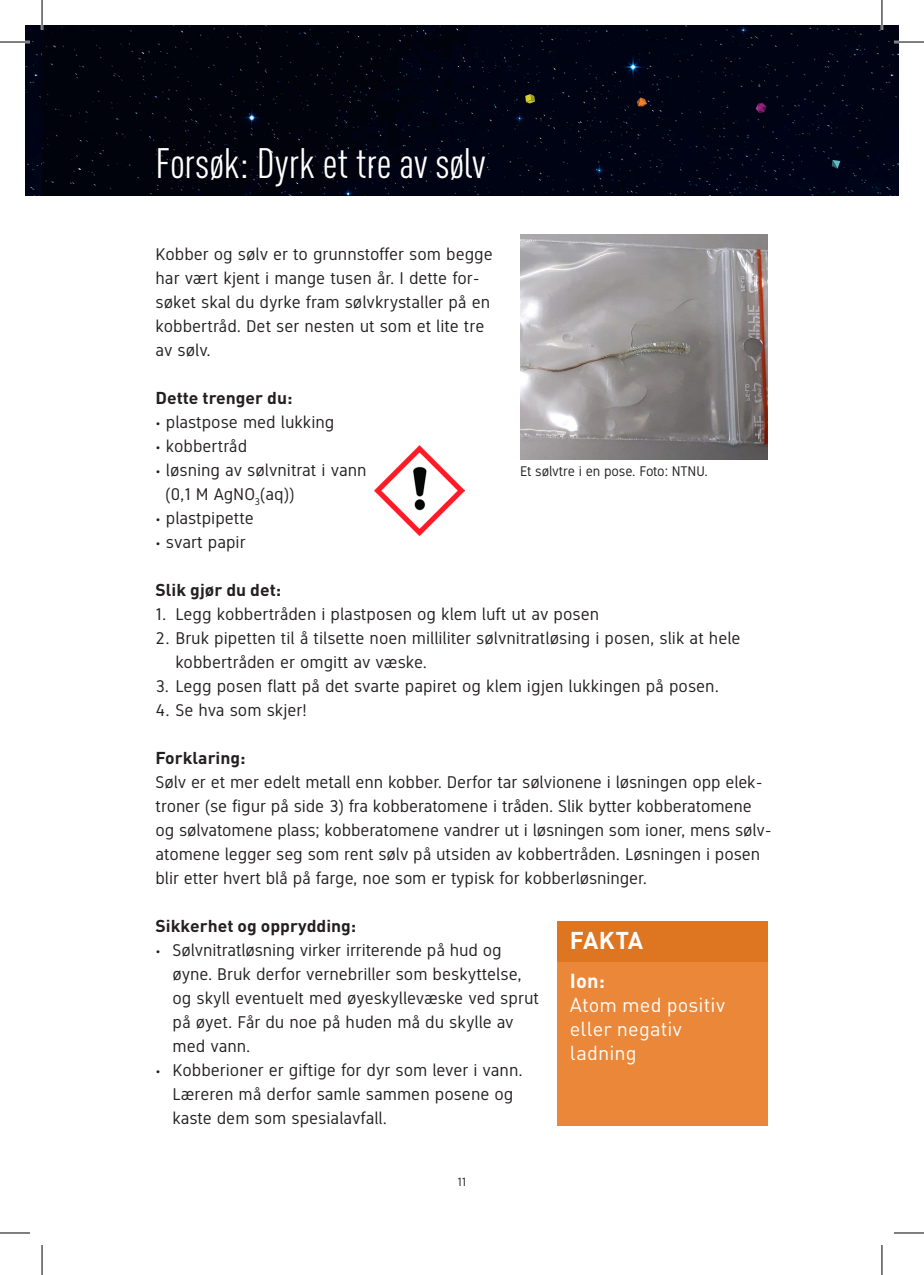
<style>
.page{position:relative;width:924px;height:1275px;background:#fff}
.page>*{position:absolute;margin:0;border:0;box-sizing:border-box;transform-origin:0 0}
.t1{font:42px "DIN Cond";color:#fff}
.t2{font:700 24px "DIN";letter-spacing:-.015em;color:#fff}
.t3{font:20px/24px "DIN";letter-spacing:.005em;color:#fff}
.t4{font:700 20px "DIN";color:#fff}
.t5{font:17px/24px "NTNU DIN Regular";color:#231f20}
.t6{font:700 17px "DIN";color:#231f20}
.t7{font:14px "NTNU DIN Regular";letter-spacing:-.01em;color:#231f20}
.t8{font:12px "NTNU DIN Regular";color:#231f20}
</style>
<div class="page">
<div style="left:25px;top:25px;width:873px;height:170px;background:#000313"></div>
<img style="left:520px;top:234px;width:247px;height:225px">
<img style="left:374px;top:446px;width:90px;height:89px">
<div style="left:557px;top:962px;width:210px;height:163px;background:#eb8739"></div>
<div style="left:557px;top:921px;width:210px;height:41px;background:#de7521"></div>
<svg style="left:831px;top:160px;width:9px;height:9px"></svg>
<svg style="left:755px;top:103px;width:11px;height:10px"></svg>
<svg style="left:636px;top:97px;width:10px;height:9px"></svg>
<svg style="left:525px;top:94px;width:10px;height:9px"></svg>
<hr style="left:0;top:41px;width:30px;height:2px;background:#fff">
<hr style="left:893px;top:41px;width:30px;height:2px;background:#fff">
<hr style="left:41px;top:0;width:2px;height:30px;background:#fff">
<hr style="left:880px;top:0;width:2px;height:30px;background:#fff">
<hr style="left:0;top:42px;width:30px;height:1px;background:#000">
<hr style="left:893px;top:42px;width:30px;height:1px;background:#000">
<hr style="left:0;top:1232px;width:30px;height:1px;background:#000">
<hr style="left:893px;top:1232px;width:30px;height:1px;background:#000">
<hr style="left:42px;top:0;width:1px;height:30px;background:#000">
<hr style="left:42px;top:1245px;width:1px;height:30px;background:#000">
<hr style="left:881px;top:0;width:1px;height:30px;background:#000">
<hr style="left:881px;top:1245px;width:1px;height:30px;background:#000">
<h1 class="t1" style="left:155px;top:137px;width:331px">Forsøk: Dyrk et tre av sølv</h1>
<p class="t5" style="left:155px;top:242px;width:338px">Kobber og sølv er to grunnstoffer som begge har vært kjent i mange tusen år. I dette for&shy;søket skal du dyrke fram sølvkrystaller på en kobbertråd. Det ser nesten ut som et lite tre av sølv.</p>
<p class="t6" style="left:155px;top:387px;width:138px">Dette trenger du:</p>
<p class="t5" style="left:155px;top:410px;width:180px">• plastpose med lukking</p>
<p class="t5" style="left:155px;top:434px;width:93px">• kobbertråd</p>
<p class="t5" style="left:165px;top:458px;width:202px;text-indent:-10px">• løsning av sølvnitrat i vann (0,1 M AgNO<sub>3</sub>(aq))</p>
<p class="t5" style="left:155px;top:506px;width:100px">• plastpipette</p>
<p class="t5" style="left:155px;top:530px;width:92px">• svart papir</p>
<p class="t6" style="left:155px;top:579px;width:127px">Slik gjør du det:</p>
<p class="t5" style="left:155px;top:602px;width:445px">1. Legg kobbertråden i plastposen og klem luft ut av posen</p>
<p class="t5" style="left:175px;top:626px;width:566px;text-indent:-20px">2. Bruk pipetten til å tilsette noen milliliter sølvnitratløsing i posen, slik at hele kobbertråden er omgitt av væske.</p>
<p class="t5" style="left:155px;top:674px;width:564px">3. Legg posen flatt på det svarte papiret og klem igjen lukkingen på posen.</p>
<p class="t5" style="left:155px;top:698px;width:153px">4. Se hva som skjer!</p>
<p class="t6" style="left:155px;top:747px;width:92px">Forklaring:</p>
<p class="t5" style="left:155px;top:770px;width:617px">Sølv er et mer edelt metall enn kobber. Derfor tar sølvionene i løsningen opp elek&shy;troner (se figur på side 3) fra kobberatomene i tråden. Slik bytter kobberatomene og sølvatomene plass; kobberatomene vandrer ut i løsningen som ioner, mens sølv&shy;atomene legger seg som rent sølv på utsiden av kobbertråden. Løsningen i posen blir etter hvert blå på farge, noe som er typisk for kobberløsninger.</p>
<p class="t6" style="left:155px;top:915px;width:202px">Sikkerhet og opprydding:</p>
<p class="t5" style="left:172px;top:938px;width:368px;text-indent:-17px">• Sølvnitratløsning virker irriterende på hud og øyne. Bruk derfor vernebriller som beskyttelse, og skyll eventuelt med øyeskyllevæske ved sprut på øyet. Får du noe på huden må du skylle av med vann.</p>
<p class="t5" style="left:172px;top:1058px;width:351px;text-indent:-17px">• Kobberioner er giftige for dyr som lever i vann.<br>Læreren må derfor samle sammen posene og kaste dem som spesialavfall.</p>
<p class="t7" style="left:520px;top:462px;width:189px">Et sølvtre i en pose. Foto: NTNU.</p>
<h2 class="t2" style="left:569px;top:926px;width:75px">FAKTA</h2>
<p class="t4" style="left:569px;top:969px;width:36px">Ion:</p>
<p class="t3" style="left:569px;top:993px;width:156px">Atom med positiv eller negativ ladning</p>
<p class="t8" style="left:457px;top:1174px;width:10px">11</p>
</div>
